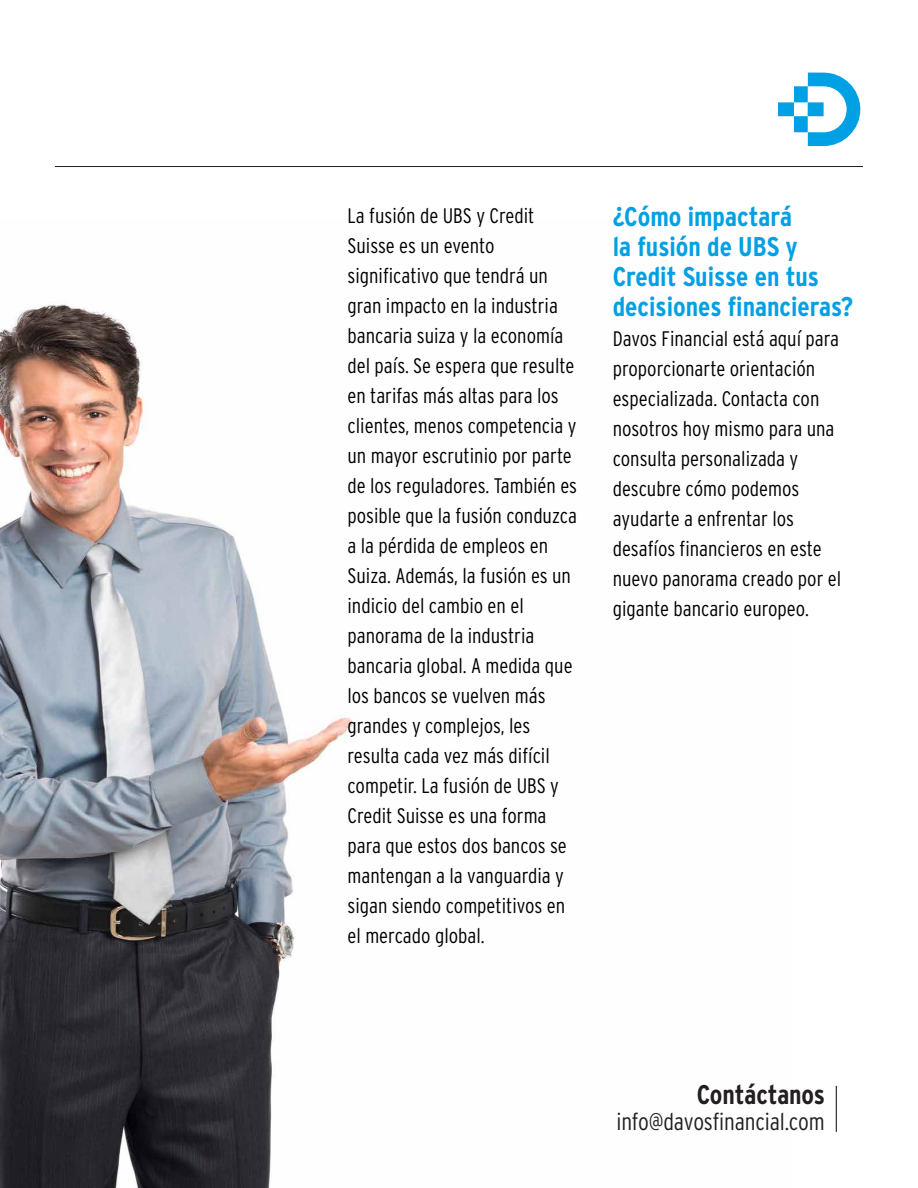
<style>
.page{position:relative;width:918px;height:1188px;background:#fff}
.page>*{position:absolute;margin:0;border:0;box-sizing:border-box;transform-origin:0 0}
.t1{font:700 27px/30px "Interstate Condensed";color:#00a0e4}
.t2{font:700 27px "Interstate Condensed";letter-spacing:-.005em;color:#231f20}
.t3{font:300 24px "Interstate Condensed";letter-spacing:-.005em;color:#231f20}
.t4{font:300 21px/30px "Interstate Condensed";color:#000}
</style>
<div class="page">
<img style="left:0;top:302px;width:355px;height:886px">
<svg style="left:808px;top:73px;width:52px;height:73px"></svg>
<div style="left:808px;top:102px;width:16px;height:14px;background:#00a0e4"></div>
<div style="left:778px;top:102px;width:16px;height:14px;background:#00a0e4"></div>
<div style="left:794px;top:86px;width:14px;height:16px;background:#00a0e4"></div>
<div style="left:794px;top:116px;width:14px;height:16px;background:#00a0e4"></div>
<hr style="left:55px;top:166px;width:808px;height:1px;background:#231f20">
<hr style="left:836px;top:1086px;width:1px;height:46px;background:#000">
<p class="t4" style="left:348px;top:201px;width:231px">La fusión de UBS y Credit<br>Suisse es un evento significativo que tendrá un gran impacto en la industria bancaria suiza y la economía del país. Se espera que resulte en tarifas más altas para los clientes, menos competencia y un mayor escrutinio por parte de los reguladores. También es posible que la fusión conduzca a la pérdida de empleos en<br>Suiza. Además, la fusión es un indicio del cambio en el panorama de la industria bancaria global. A medida que los bancos se vuelven más grandes y complejos, les resulta cada vez más difícil competir. La fusión de UBS y<br>Credit Suisse es una forma para que estos dos bancos se mantengan a la vanguardia y sigan siendo competitivos en el mercado global.</p>
<p class="t1" style="left:613px;top:201px;width:242px">¿Cómo impactará<br>la fusión de UBS y<br>Credit Suisse en tus decisiones financieras?</p>
<p class="t4" style="left:613px;top:323px;width:230px">Davos Financial está aquí para proporcionarte orientación especializada. Contacta con nosotros hoy mismo para una consulta personalizada y descubre cómo podemos ayudarte a enfrentar los desafíos financieros en este nuevo panorama creado por el gigante bancario europeo.</p>
<p class="t2" style="left:697px;top:1079px;width:130px">Contáctanos</p>
<p class="t3" style="left:616px;top:1108px;width:210px">info@davosfinancial.com</p>
</div>
